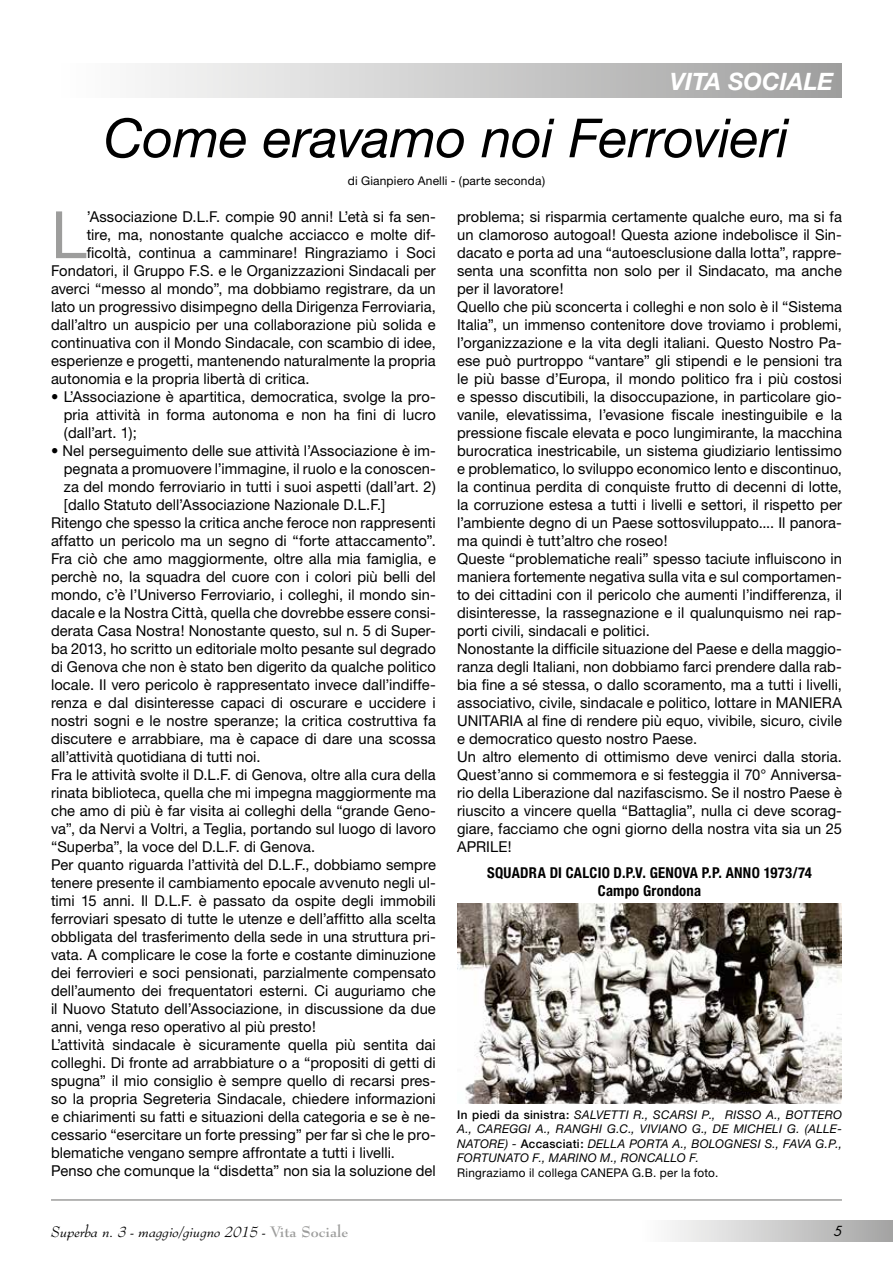
<style>
.page{position:relative;width:893px;height:1263px;background:#fff}
.page>*{position:absolute;margin:0;border:0;box-sizing:border-box;transform-origin:0 0}
.t1{font:65.4px "Helvetica Neue";color:#9d9d9c}
.t2{font:italic 54px "Helvetica Neue";letter-spacing:-.005em;color:#000}
.t3{font:italic 700 24px "Helvetica Neue";color:#fff}
.t4{font:15px/18px "Helvetica Neue";letter-spacing:.005em;color:#000;text-align:justify}
.t5{font:700 condensed 15px/18px "Helvetica Neue";letter-spacing:.015em;color:#000;text-align:center}
.t6{font:italic 15px "Bernhard Modern BT";color:#000}
.t7{font:italic 13.5px "Futura";color:#000}
.t8{font:italic 12px/14.4px "Helvetica Neue";letter-spacing:.02em;color:#000;text-align:justify}
.t9{font:12px "Helvetica Neue";letter-spacing:.02em;color:#000}
.s1{font-weight:500;font-style:normal}
.s2{font-weight:700;font-style:normal;color:#9d9d9c}
</style>
<div class="page">
<div style="left:638px;top:1220px;width:255px;height:22px;background:linear-gradient(to right,#fff,#a5a5a4)"></div>
<hr style="left:51px;top:1199px;width:791px;height:2px;background:#9d9d9c">
<div style="left:51px;top:64px;width:791px;height:34px;background:linear-gradient(to right,#fff,#9f9f9f)"></div>
<img style="left:457px;top:903px;width:385px;height:200px">
<h3 class="t3" style="left:670px;top:67px;width:165px">VITA SOCIALE</h3>
<h2 class="t2" style="left:104px;top:106px;width:686px">Come eravamo noi Ferrovieri</h2>
<p class="t9" style="left:348px;top:173px;width:199px">di Gianpiero Anelli - (parte seconda)</p>
<h1 class="t1" style="left:51px;top:196px;width:37px">L</h1>
<p class="t4" style="left:87px;top:208px;width:351px">’Associazione D.L.F. compie 90 anni! L’età si fa sen-</p>
<p class="t4" style="left:87px;top:226px;width:351px">tire, ma, nonostante qualche acciacco e molte dif-</p>
<p class="t4" style="left:87px;top:244px;width:351px">ficoltà, continua a camminare! Ringraziamo i Soci</p>
<p class="t4" style="left:51px;top:262px;width:386px">Fondatori, il Gruppo F.S. e le Organizzazioni Sindacali per</p>
<p class="t4" style="left:51px;top:280px;width:386px">averci “messo al mondo”, ma dobbiamo registrare, da un</p>
<p class="t4" style="left:51px;top:298px;width:386px">lato un progressivo disimpegno della Dirigenza Ferroviaria,</p>
<p class="t4" style="left:51px;top:316px;width:386px">dall’altro un auspicio per una collaborazione più solida e</p>
<p class="t4" style="left:51px;top:334px;width:386px">continuativa con il Mondo Sindacale, con scambio di idee,</p>
<p class="t4" style="left:51px;top:352px;width:386px">esperienze e progetti, mantenendo naturalmente la propria</p>
<p class="t4" style="left:51px;top:370px;width:260px">autonomia e la propria libertà di critica.</p>
<p class="t4" style="left:64px;top:388px;width:374px;text-indent:-13px">• L’Associazione è apartitica, democratica, svolge la pro&shy;pria attività in forma autonoma e non ha fini di lucro (dall’art. 1);</p>
<p class="t4" style="left:51px;top:442px;width:386px">• Nel perseguimento delle sue attività l’Associazione è im-</p>
<p class="t4" style="left:64px;top:460px;width:374px">pegnata a promuovere l’immagine, il ruolo e la conoscen-</p>
<p class="t4" style="left:64px;top:478px;width:374px">za del mondo ferroviario in tutti i suoi aspetti (dall’art. 2)</p>
<p class="t4" style="left:64px;top:496px;width:323px">[dallo Statuto dell’Associazione Nazionale D.L.F.]</p>
<p class="t4" style="left:51px;top:514px;width:386px">Ritengo che spesso la critica anche feroce non rappresenti</p>
<p class="t4" style="left:51px;top:532px;width:386px">affatto un pericolo ma un segno di “forte attaccamento”.</p>
<p class="t4" style="left:51px;top:550px;width:386px">Fra ciò che amo maggiormente, oltre alla mia famiglia, e</p>
<p class="t4" style="left:51px;top:568px;width:386px">perchè no, la squadra del cuore con i colori più belli del</p>
<p class="t4" style="left:51px;top:586px;width:386px">mondo, c’è l’Universo Ferroviario, i colleghi, il mondo sin-</p>
<p class="t4" style="left:51px;top:604px;width:386px">dacale e la Nostra Città, quella che dovrebbe essere consi-</p>
<p class="t4" style="left:51px;top:622px;width:386px">derata Casa Nostra! Nonostante questo, sul n. 5 di Super-</p>
<p class="t4" style="left:51px;top:640px;width:386px">ba 2013, ho scritto un editoriale molto pesante sul degrado</p>
<p class="t4" style="left:51px;top:658px;width:386px">di Genova che non è stato ben digerito da qualche politico</p>
<p class="t4" style="left:51px;top:676px;width:386px">locale. Il vero pericolo è rappresentato invece dall’indiffe-</p>
<p class="t4" style="left:51px;top:694px;width:386px">renza e dal disinteresse capaci di oscurare e uccidere i</p>
<p class="t4" style="left:51px;top:712px;width:386px">nostri sogni e le nostre speranze; la critica costruttiva fa</p>
<p class="t4" style="left:51px;top:730px;width:386px">discutere e arrabbiare, ma è capace di dare una scossa</p>
<p class="t4" style="left:51px;top:748px;width:211px">all’attività quotidiana di tutti noi.</p>
<p class="t4" style="left:51px;top:766px;width:386px">Fra le attività svolte il D.L.F. di Genova, oltre alla cura della</p>
<p class="t4" style="left:51px;top:784px;width:386px">rinata biblioteca, quella che mi impegna maggiormente ma</p>
<p class="t4" style="left:51px;top:802px;width:386px">che amo di più è far visita ai colleghi della “grande Geno-</p>
<p class="t4" style="left:51px;top:820px;width:386px">va”, da Nervi a Voltri, a Teglia, portando sul luogo di lavoro</p>
<p class="t4" style="left:51px;top:838px;width:266px">“Superba”, la voce del D.L.F. di Genova.</p>
<p class="t4" style="left:51px;top:856px;width:386px">Per quanto riguarda l’attività del D.L.F., dobbiamo sempre</p>
<p class="t4" style="left:51px;top:874px;width:386px">tenere presente il cambiamento epocale avvenuto negli ul-</p>
<p class="t4" style="left:51px;top:892px;width:386px">timi 15 anni. Il D.L.F. è passato da ospite degli immobili</p>
<p class="t4" style="left:51px;top:910px;width:386px">ferroviari spesato di tutte le utenze e dell’affitto alla scelta</p>
<p class="t4" style="left:51px;top:928px;width:386px">obbligata del trasferimento della sede in una struttura pri-</p>
<p class="t4" style="left:51px;top:946px;width:386px">vata. A complicare le cose la forte e costante diminuzione</p>
<p class="t4" style="left:51px;top:964px;width:386px">dei ferrovieri e soci pensionati, parzialmente compensato</p>
<p class="t4" style="left:51px;top:982px;width:386px">dell’aumento dei frequentatori esterni. Ci auguriamo che</p>
<p class="t4" style="left:51px;top:1000px;width:386px">il Nuovo Statuto dell’Associazione, in discussione da due</p>
<p class="t4" style="left:51px;top:1018px;width:266px">anni, venga reso operativo al più presto!</p>
<p class="t4" style="left:51px;top:1036px;width:386px">L’attività sindacale è sicuramente quella più sentita dai</p>
<p class="t4" style="left:51px;top:1054px;width:386px">colleghi. Di fronte ad arrabbiature o a “propositi di getti di</p>
<p class="t4" style="left:51px;top:1072px;width:386px">spugna” il mio consiglio è sempre quello di recarsi pres-</p>
<p class="t4" style="left:51px;top:1090px;width:386px">so la propria Segreteria Sindacale, chiedere informazioni</p>
<p class="t4" style="left:51px;top:1108px;width:386px">e chiarimenti su fatti e situazioni della categoria e se è ne-</p>
<p class="t4" style="left:51px;top:1126px;width:386px">cessario “esercitare un forte pressing” per far sì che le pro-</p>
<p class="t4" style="left:51px;top:1144px;width:345px">blematiche vengano sempre affrontate a tutti i livelli.</p>
<p class="t4" style="left:51px;top:1162px;width:386px">Penso che comunque la “disdetta” non sia la soluzione del</p>
<p class="t4" style="left:457px;top:208px;width:386px;text-align:left">problema; si risparmia certamente qualche euro, ma si fa un clamoroso autogoal! Questa azione indebolisce il Sin&shy;dacato e porta ad una “autoesclusione dalla lotta”, rappre&shy;senta una sconfitta non solo per il Sindacato, ma anche per il lavoratore!<br>Quello che più sconcerta i colleghi e non solo è il “Sistema Italia”, un immenso contenitore dove troviamo i problemi, l’organizzazione e la vita degli italiani. Questo Nostro Pa&shy;ese può purtroppo “vantare” gli stipendi e le pensioni tra le più basse d’Europa, il mondo politico fra i più costosi e spesso discutibili, la disoccupazione, in particolare gio&shy;vanile, elevatissima, l’evasione fiscale inestinguibile e la pressione fiscale elevata e poco lungimirante, la macchina burocratica inestricabile, un sistema giudiziario lentissimo e problematico, lo sviluppo economico lento e discontinuo, la continua perdita di conquiste frutto di decenni di lotte, la corruzione estesa a tutti i livelli e settori, il rispetto per l’ambiente degno di un Paese sottosviluppato.... Il panora&shy;ma quindi è tutt’altro che roseo!<br>Queste “problematiche reali” spesso taciute influiscono in maniera fortemente negativa sulla vita e sul comportamen&shy;to dei cittadini con il pericolo che aumenti l’indifferenza, il disinteresse, la rassegnazione e il qualunquismo nei rap&shy;porti civili, sindacali e politici.<br>Nonostante la difficile situazione del Paese e della maggio&shy;ranza degli Italiani, non dobbiamo farci prendere dalla rab&shy;bia fine a sé stessa, o dallo scoramento, ma a tutti i livelli, associativo, civile, sindacale e politico, lottare in MANIERA UNITARIA al fine di rendere più equo, vivibile, sicuro, civile e democratico questo nostro Paese.<br>Un altro elemento di ottimismo deve venirci dalla storia.<br>Quest’anno si commemora e si festeggia il 70° Anniversa&shy;rio della Liberazione dal nazifascismo. Se il nostro Paese è riuscito a vincere quella “Battaglia”, nulla ci deve scorag&shy;giare, facciamo che ogni giorno della nostra vita sia un 25<br>APRILE!</p>
<p class="t5" style="left:487px;top:863px;width:326px">SQUADRA DI CALCIO D.P.V. GENOVA P.P. ANNO 1973/74<br>Campo Grondona</p>
<p class="t8" style="left:457px;top:1107px;width:386px"><span class="s1">In piedi da sinistra:</span> SALVETTI R., SCARSI P., RISSO A., BOTTERO A., CAREGGI A., RANGHI G.C., VIVIANO G., DE MICHELI G. (ALLE-NATORE) - <span class="s1">Accasciati:</span> DELLA PORTA A., BOLOGNESI S., FAVA G.P., FORTUNATO F., MARINO M., RONCALLO F.</p>
<p class="t9" style="left:457px;top:1165px;width:263px">Ringraziamo il collega CANEPA G.B. per la foto.</p>
<p class="t6" style="left:51px;top:1222px;width:299px">Superba n. 3 - maggio/giugno 2015 - <span class="s2">Vita Sociale</span></p>
<p class="t7" style="left:834px;top:1222px;width:10px">5</p>
</div>
